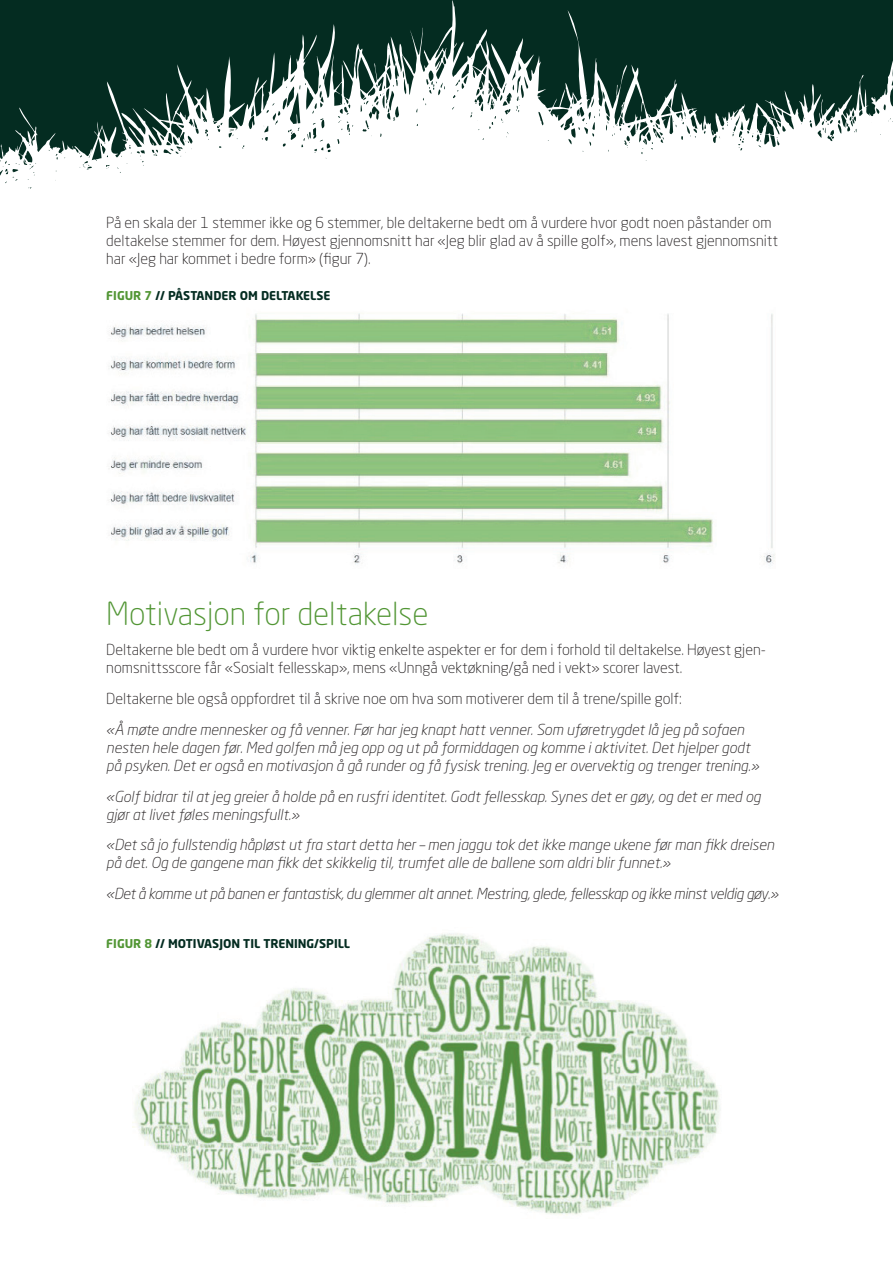
<style>
.page{position:relative;width:893px;height:1263px;background:#fff}
.page>*{position:absolute;margin:0;border:0;box-sizing:border-box;transform-origin:0 0}
.t1{font:300 31.5px "Neo Sans W1 G";color:#529635}
.t2{font:italic 300 15px/18px "Neo Sans W1 G";color:#231f20}
.t3{font:300 15px/18px "Neo Sans W1 G";color:#231f20}
.t4{font:italic 300 15px "Neo Sans W1 G";letter-spacing:-.02em;color:#231f20}
.t5{font:700 12px "Neo Sans W1 G";color:#042c21}
.s1{color:#529635}
</style>
<div class="page">
<img style="left:133px;top:933px;width:588px;height:282px">
<svg style="left:0;top:0;width:893px;height:189px;fill:#042c21"></svg>
<img style="left:109px;top:313px;width:666px;height:251px">
<p class="t3" style="left:106px;top:214px;width:673px">På en skala der 1 stemmer ikke og 6 stemmer, ble deltakerne bedt om å vurdere hvor godt noen påstander om deltakelse stemmer for dem. Høyest gjennomsnitt har «Jeg blir glad av å spille golf», mens lavest gjennomsnitt har «Jeg har kommet i bedre form» (figur 7).</p>
<p class="t5" style="left:106px;top:288px;width:226px"><span class="s1">FIGUR 7</span> // PÅSTANDER OM DELTAKELSE</p>
<h1 class="t1" style="left:106px;top:594px;width:324px">Motivasjon for deltakelse</h1>
<p class="t3" style="left:106px;top:641px;width:661px">Deltakerne ble bedt om å vurdere hvor viktig enkelte aspekter er for dem i forhold til deltakelse. Høyest gjen&shy;nomsnittsscore får «Sosialt fellesskap», mens «Unngå vektøkning/gå ned i vekt» scorer lavest.</p>
<p class="t3" style="left:106px;top:689px;width:577px">Deltakerne ble også oppfordret til å skrive noe om hva som motiverer dem til å trene/spille golf:</p>
<p class="t2" style="left:106px;top:720px;width:654px">«Å møte andre mennesker og få venner. Før har jeg knapt hatt venner. Som uføretrygdet lå jeg på sofaen nesten hele dagen før. Med golfen må jeg opp og ut på formiddagen og komme i aktivitet. Det hjelper godt på psyken. Det er også en motivasjon å gå runder og få fysisk trening. Jeg er overvektig og trenger trening.»</p>
<p class="t2" style="left:106px;top:787px;width:656px">«Golf bidrar til at jeg greier å holde på en rusfri identitet. Godt fellesskap. Synes det er gøy, og det er med og gjør at livet føles meningsfullt.»</p>
<p class="t2" style="left:106px;top:836px;width:669px">«Det så jo fullstendig håpløst ut fra start detta her – men jaggu tok det ikke mange ukene før man fikk dreisen på det. Og de gangene man fikk det skikkelig til, trumfet alle de ballene som aldri blir funnet.»</p>
<p class="t4" style="left:106px;top:885px;width:673px">«Det å komme ut på banen er fantastisk, du glemmer alt annet. Mestring, glede, fellesskap og ikke minst veldig gøy.»</p>
<p class="t5" style="left:106px;top:936px;width:245px"><span class="s1">FIGUR 8</span> // MOTIVASJON TIL TRENING/SPILL</p>
</div>
